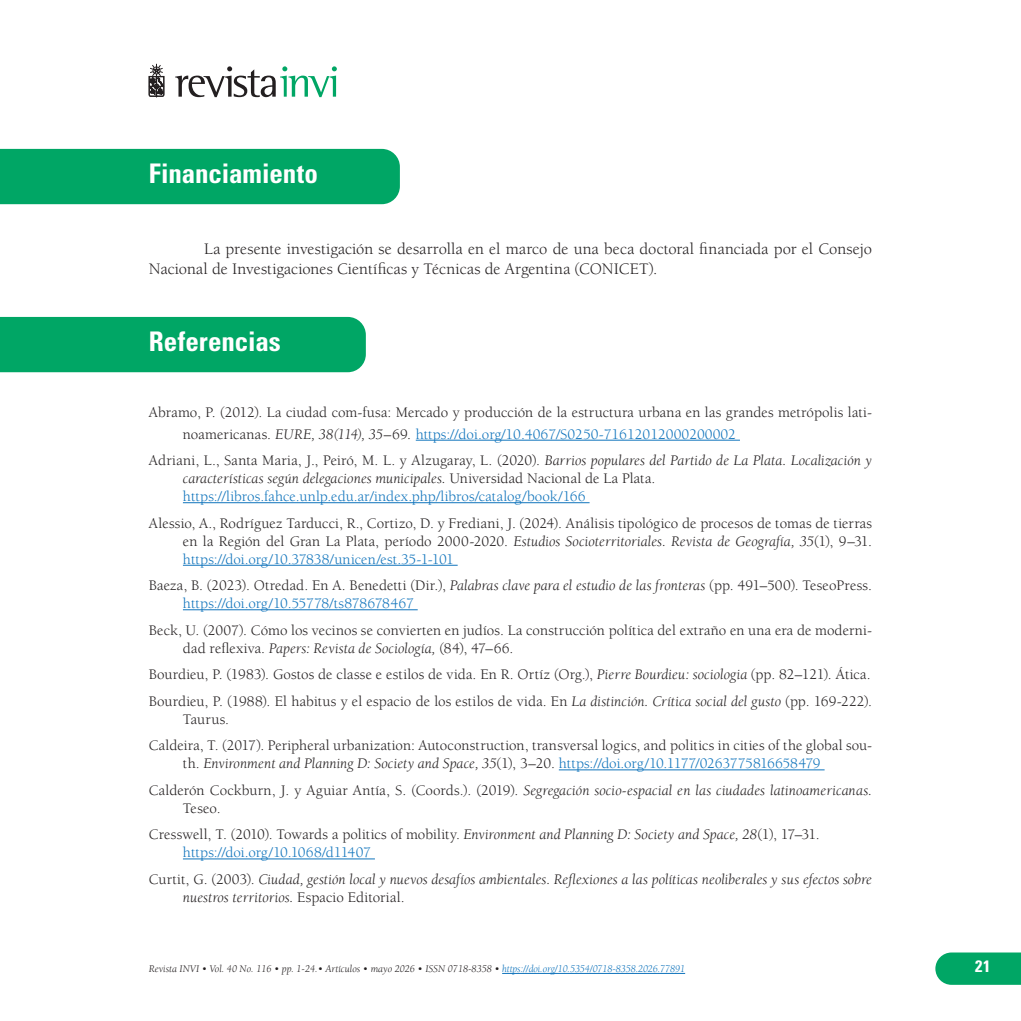
<style>
.page{position:relative;width:1021px;height:1021px;background:#fff}
.page>*{position:absolute;margin:0;border:0;box-sizing:border-box;transform-origin:0 0}
.sub{font:700 condensed 27px "Univers LT Std";color:#fff}
.txt_esp{font:16.5px/19.8px "Berkeley Std";letter-spacing:.005em;color:#231f20}
.t1{font:700 condensed 16.5px "Univers LT Std";color:#fff}
.bibliografía{font:15px/18px "Berkeley Std";letter-spacing:.005em;color:#231f20}
.bibliografía-2{font:italic 15px/18px "Berkeley Std";color:#231f20}
.bibliografía-3{font:15px "Berkeley Std";letter-spacing:.005em;color:#1074bc}
.t2{font:italic 10.5px "Berkeley Std";color:#231f20}
.s1{font-style:italic}
.s2{color:#1074bc}
.s3{font-style:normal}
.s4{font-style:inherit}
</style>
<div class="page">
<hr style="left:502px;top:973px;width:183px;height:1px;background:#1074bc">
<svg style="left:175px;top:66px;width:162px;height:31px"></svg>
<svg style="left:149px;top:64px;width:15px;height:33px"></svg>
<svg style="left:935px;top:952px;width:85px;height:32px;background:#0eab6d"></svg>
<div style="left:0;top:317px;width:366px;height:55px;background:#00a665"></div>
<div style="left:0;top:149px;width:400px;height:55px;background:#00a665"></div>
<hr style="left:416px;top:440px;width:324px;height:1px;background:#1074bc">
<hr style="left:183px;top:502px;width:406px;height:1px;background:#1074bc">
<hr style="left:183px;top:565px;width:274px;height:1px;background:#1074bc">
<hr style="left:183px;top:609px;width:234px;height:1px;background:#1074bc">
<hr style="left:559px;top:769px;width:265px;height:1px;background:#1074bc">
<hr style="left:183px;top:858px;width:192px;height:1px;background:#1074bc">
<p class="sub" style="left:149px;top:157px;width:170px">Financiamiento</p>
<p class="txt_esp" style="left:149px;top:239px;width:724px;text-indent:55px">La presente investigación se desarrolla en el marco de una beca doctoral financiada por el Consejo<br>Nacional de Investigaciones Científicas y Técnicas de Argentina (CONICET).</p>
<p class="sub" style="left:149px;top:325px;width:133px">Referencias</p>
<p class="bibliografía" style="left:183px;top:402px;width:690px;line-height:21.6px;text-indent:-34px">Abramo, P. (2012). La ciudad com-fusa: Mercado y producción de la estructura urbana en las grandes metrópolis lati&shy;noamericanas. <span class="s1">EURE, 38(114), 35</span>–69. <span class="s2">https://doi.org/10.4067/S0250-71612012000200002</span></p>
<p class="bibliografía-2" style="left:183px;top:452px;width:690px;text-indent:-34px"><span class="s3">Adriani, L., Santa Maria, J., Peiró, M. L. y Alzugaray, L. (2020).</span> Barrios populares del Partido de La Plata. Localización y características según delegaciones municipales. <span class="s3">Universidad Nacional de La Plata.</span></p>
<p class="bibliografía-3" style="left:183px;top:488px;width:404px">https://libros.fahce.unlp.edu.ar/index.php/libros/catalog/book/166</p>
<p class="bibliografía" style="left:183px;top:514px;width:690px;text-align:justify;text-indent:-34px">Alessio, A., Rodríguez Tarducci, R., Cortizo, D. y Frediani, J. (2024). Análisis tipológico de procesos de tomas de tierras en la Región del Gran La Plata, período 2000-2020. <span class="s1">Estudios Socioterritoriales. Revista de Geografía, 35</span>(1), 9–31. <span class="s2">https://doi.org/10.37838/unicen/est.35-1-101</span></p>
<p class="bibliografía" style="left:183px;top:577px;width:690px;text-indent:-34px">Baeza, B. (2023). Otredad. En A. Benedetti (Dir.), <span class="s1">Palabras clave para el estudio de las fronteras</span> (pp. 491–500). TeseoPress. <span class="s2">https://doi.org/10.55778/ts878678467</span></p>
<p class="bibliografía" style="left:183px;top:621px;width:690px;text-indent:-34px">Beck, U. (2007). Cómo los vecinos se convierten en judíos. La construcción política del extraño en una era de moderni&shy;dad reflexiva. <span class="s1">Papers: Revista de Sociología,</span> (84), 47–66.</p>
<p class="bibliografía" style="left:149px;top:666px;width:723px">Bourdieu, P. (1983). Gostos de classe e estilos de vida. En R. Ortíz (Org.), <span class="s1">Pierre Bourdieu: sociologia</span> (pp. 82–121). Ática.</p>
<p class="bibliografía" style="left:183px;top:692px;width:690px;text-indent:-34px">Bourdieu, P. (1988). El habitus y el espacio de los estilos de vida. En <span class="s1">La distinción. Crítica social del gusto</span> (pp. 169-222).<br>Taurus.</p>
<p class="bibliografía" style="left:183px;top:737px;width:690px;text-indent:-34px">Caldeira, T. (2017). Peripheral urbanization: Autoconstruction, transversal logics, and politics in cities of the global sou&shy;th. <span class="s1">Environment and Planning D: Society and Space, 35</span>(1), 3–20. <span class="s2">https://doi.org/10.1177/0263775816658479</span></p>
<p class="bibliografía" style="left:183px;top:781px;width:690px;text-indent:-34px">Calderón Cockburn, J. y Aguiar Antía, S. (Coords.). (2019). <span class="s1">Segregación socio-espacial en las ciudades latinoamericanas.<br></span>Teseo.</p>
<p class="bibliografía" style="left:149px;top:826px;width:672px">Cresswell, T. (2010). Towards a politics of mobility. <span class="s1">Environment and Planning D: Society and Space, 28</span>(1), 17–31.</p>
<p class="bibliografía-3" style="left:183px;top:844px;width:190px">https://doi.org/10.1068/d11407</p>
<p class="bibliografía-2" style="left:183px;top:870px;width:690px;text-indent:-34px"><span class="s3">Curtit, G. (2003).</span> Ciudad, gestión local y nuevos desafíos ambientales. Reflexiones a las políticas neoliberales y sus efectos sobre nuestros territorios. <span class="s3">Espacio Editorial.</span></p>
<p class="t2" style="left:149px;top:963px;width:537px">Revista INVI • Vol. 40 No. 116 • pp. <span class="s4">1-24</span>.• Artículos • mayo 2026 • ISSN 0718-8358 • <span class="s2">https://doi.org/10.5354/0718-8358.2026.77891</span></p>
<p class="t1" style="left:975px;top:956px;width:17px">21</p>
</div>
